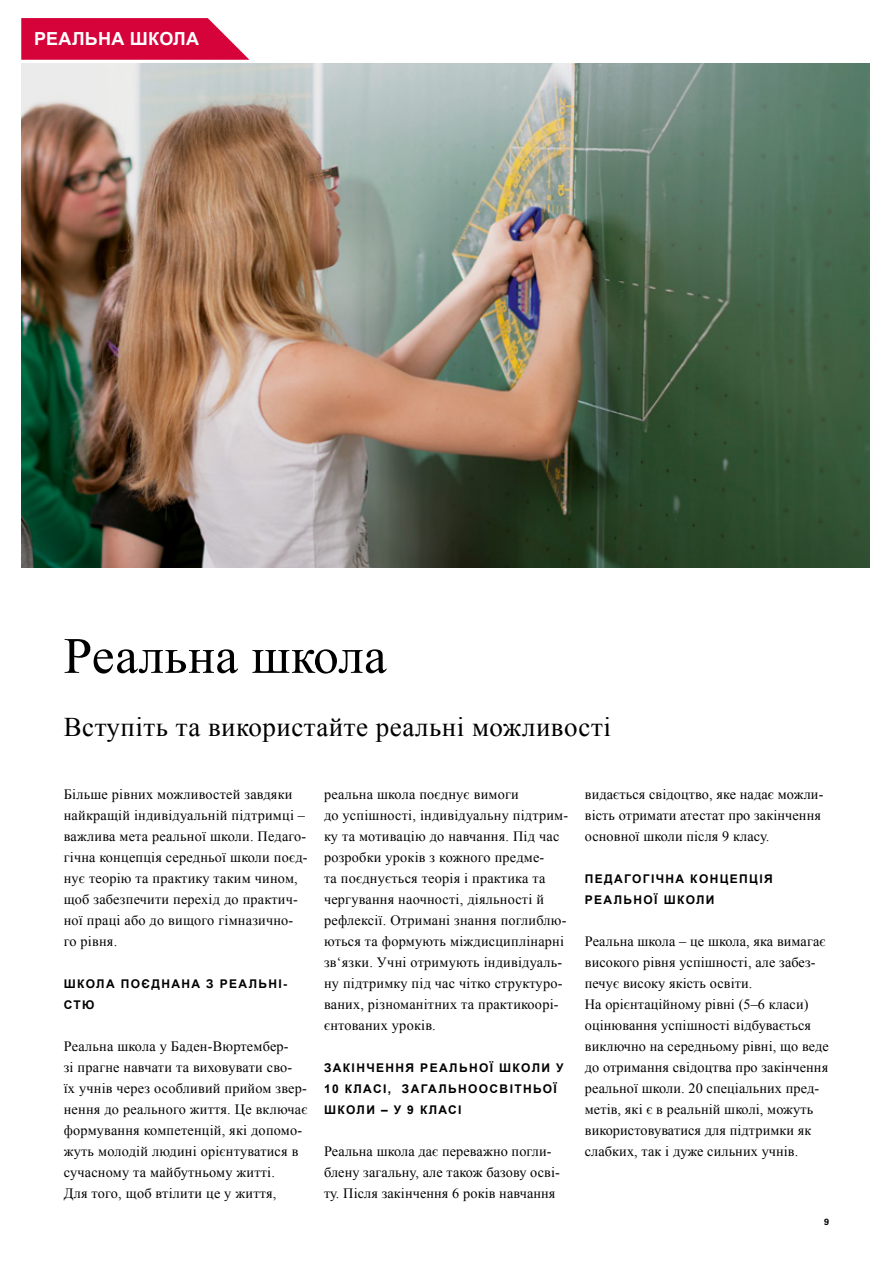
<style>
.page{position:relative;width:893px;height:1263px;background:#fff}
.page>*{position:absolute;margin:0;border:0;box-sizing:border-box;transform-origin:0 0}
.t1{font:51px "Times New Roman";letter-spacing:.005em;color:#000}
.t2{font:27px "Times New Roman";letter-spacing:.02em;color:#000}
.t3{font:700 18px "Arial";letter-spacing:.015em;color:#fff}
.t4{font:14.25px/21px "Times New Roman";letter-spacing:.015em;color:#000}
.t5{font:700 12px/21px "Arial";letter-spacing:.115em;color:#000}
.t6{font:700 9px "Univers LT Std";color:#000}
</style>
<div class="page">
<svg style="left:21px;top:18px;width:228px;height:42px;background:#d91b4d"></svg>
<img style="left:21px;top:64px;width:849px;height:504px">
<p class="t3" style="left:34px;top:27px;width:167px">РЕАЛЬНА ШКОЛА</p>
<h1 class="t1" style="left:64px;top:621px;width:324px">Реальна школа</h1>
<h2 class="t2" style="left:64px;top:709px;width:549px">Вступіть та використайте реальні можливості</h2>
<p class="t4" style="left:64px;top:783px;width:245px">Більше рівних можливостей завдяки найкращій індивідуальній підтримці – важлива мета реальної школи. Педаго&shy;гічна концепція середньої школи поєд&shy;нує теорію та практику таким чином, щоб забезпечити перехід до практич&shy;ної праці або до вищого гімназично&shy;го рівня.</p>
<p class="t5" style="left:64px;top:973px;width:225px">ШКОЛА ПОЄДНАНА З РЕАЛЬНІ-<br>СТЮ</p>
<p class="t4" style="left:64px;top:1035px;width:245px">Реальна школа у Баден-Вюртембер-<br>зі прагне навчати та виховувати сво-<br>їх учнів через особливий прийом звер&shy;нення до реального життя. Це включає формування компетенцій, які допомо&shy;жуть молодій людині орієнтуватися в сучасному та майбутньому житті.<br>Для того, щоб втілити це у життя,</p>
<p class="t4" style="left:324px;top:783px;width:246px">реальна школа поєднує вимоги<br>до успішності, індивідуальну підтрим&shy;ку та мотивацію до навчання. Під час розробки уроків з кожного предме-<br>та поєднується теорія і практика та чергування наочності, діяльності й рефлексії. Отримані знання поглиблю&shy;ються та формують міждисциплінарні зв‘язки. Учні отримують індивідуаль&shy;ну підтримку під час чітко структуро&shy;ваних, різноманітних та практикоорі&shy;єнтованих уроків.</p>
<p class="t5" style="left:324px;top:1057px;width:241px">ЗАКІНЧЕННЯ РЕАЛЬНОЇ ШКОЛИ У<br>10 КЛАСІ, ЗАГАЛЬНООСВІТНЬОЇ<br>ШКОЛИ – У 9 КЛАСІ</p>
<p class="t4" style="left:324px;top:1140px;width:237px">Реальна школа дає переважно погли&shy;блену загальну, але також базову осві&shy;ту. Після закінчення 6 років навчання</p>
<p class="t4" style="left:585px;top:783px;width:240px">видається свідоцтво, яке надає можли&shy;вість отримати атестат про закінчення основної школи після 9 класу.</p>
<p class="t5" style="left:585px;top:868px;width:189px">ПЕДАГОГІЧНА КОНЦЕПЦІЯ<br>РЕАЛЬНОЇ ШКОЛИ</p>
<p class="t4" style="left:585px;top:930px;width:245px">Реальна школа – це школа, яка вимагає високого рівня успішності, але забез&shy;печує високу якість освіти.<br>На орієнтаційному рівні (5–6 класи) оцінювання успішності відбувається виключно на середньому рівні, що веде до отримання свідоцтва про закінчення реальної школи. 20 спеціальних пред&shy;метів, які є в реальній школі, можуть використовуватися для підтримки як слабких, так і дуже сильних учнів.</p>
<p class="t6" style="left:824px;top:1217px;width:7px">9</p>
</div>
